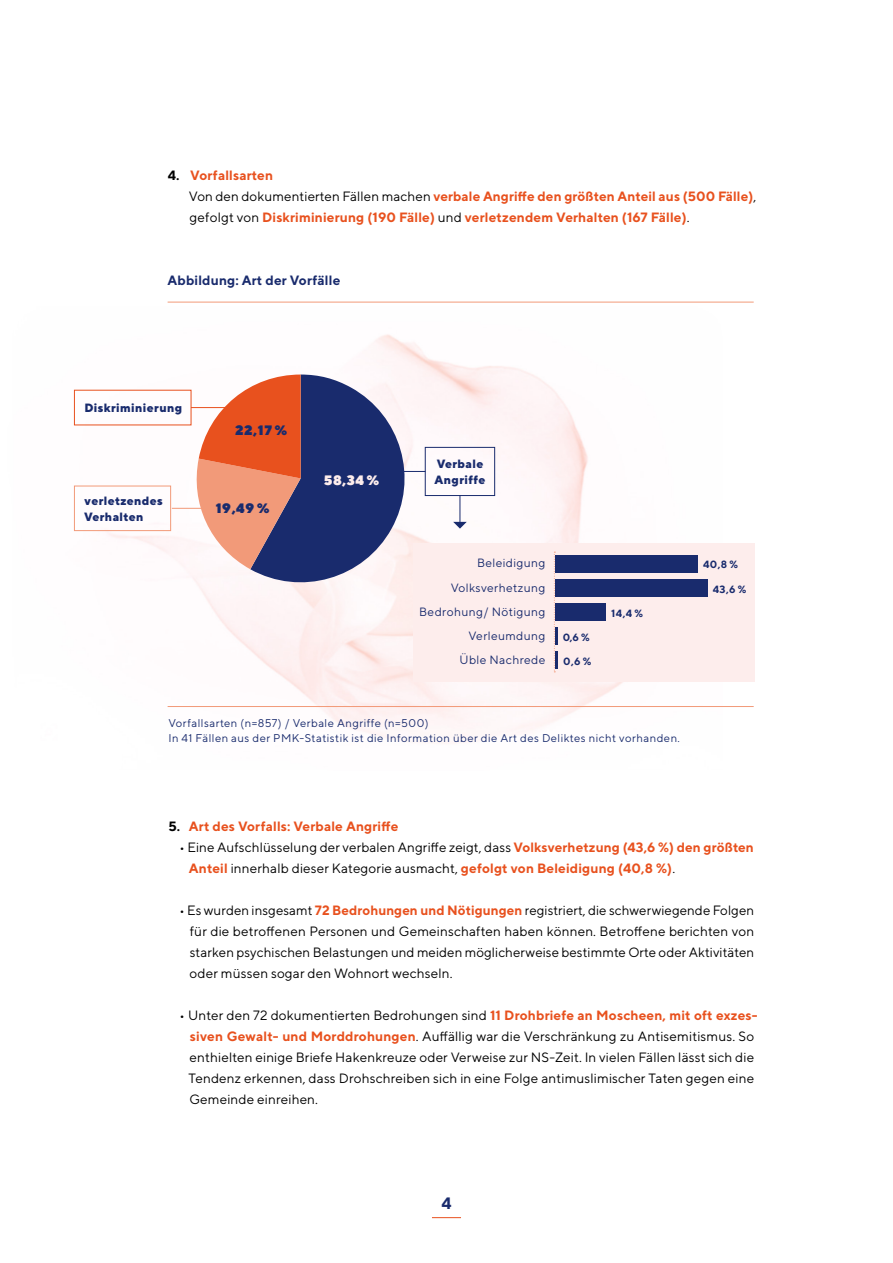
<style>
.page{position:relative;width:893px;height:1263px;background:#fff}
.page>*{position:absolute;margin:0;border:0;box-sizing:border-box;transform-origin:0 0}
.t1{font:700 16.5px "TT Norms";color:#192b6d}
.t2{font:900 13.65px "TT Norms";letter-spacing:.04em;color:#192b6d}
.t3{font:900 13.65px "TT Norms";color:#fdedec}
.t4{font:13.5px/21px "TT Norms";letter-spacing:.01em;color:#000}
.t5{font:700 13.5px/21px "TT Norms";letter-spacing:.01em;color:#e8511e}
.t6{font:700 13.5px "TT Norms";letter-spacing:.01em;color:#192b6d}
.t7{font:700 13.5px "TT Norms";color:#000}
.t8{font:12px "TT Norms";letter-spacing:.03em;color:#192b6d}
.t9{font:800 12px/16.5px "TT Norms";letter-spacing:.03em;color:#192b6d}
.t10{font:11.25px/15px "TT Norms";letter-spacing:.04em;color:#192b6d}
.t11{font:700 10.5px "TT Norms";color:#192b6d}
.s1{font-weight:400;color:#000}
.s2{font-weight:700;color:#e8511e}
</style>
<div class="page">
<svg style="left:432px;top:1217px;width:29px;height:1px"></svg>
<img style="left:73px;top:301px;width:649px;height:442px">
<hr style="left:168px;top:302px;width:586px;height:1px;background:#f29a79">
<hr style="left:168px;top:706px;width:586px;height:1px;background:#f29a79">
<svg style="left:190px;top:374px;width:235px;height:223px"></svg>
<hr style="left:191px;top:407px;width:57px;height:1px;background:#e8511e">
<hr style="left:172px;top:508px;width:61px;height:1px;background:#f29a79">
<div style="left:425px;top:447px;width:70px;height:49px;border:1px solid #192b6d"></div>
<div style="left:74px;top:486px;width:97px;height:45px;border:1px solid #f29a79"></div>
<svg style="left:453px;top:522px;width:14px;height:7px"></svg>
<hr style="left:460px;top:495px;width:1px;height:30px;background:#192b6d">
<div style="left:413px;top:543px;width:341px;height:138px;background:#fdedec"></div>
<div style="left:555px;top:555px;width:142px;height:17px;background:#192b6d"></div>
<div style="left:555px;top:603px;width:50px;height:18px;background:#192b6d"></div>
<svg style="left:554px;top:552px;width:3px;height:120px"></svg>
<div style="left:555px;top:579px;width:152px;height:17px;background:#192b6d"></div>
<p class="t7" style="left:168px;top:167px;width:13px">4.</p>
<p class="t5" style="left:189px;top:164px;width:569px">Vorfallsarten<br><span class="s1">Von den dokumentierten Fällen machen</span> verbale Angriffe den größten Anteil aus (500 Fälle)<span class="s1">, gefolgt von</span> Diskriminierung (190 Fälle) <span class="s1">und</span> verletzendem Verhalten (167 Fälle)<span class="s1">.</span></p>
<p class="t6" style="left:168px;top:272px;width:174px">Abbildung: Art der Vorfälle</p>
<p class="t9" style="left:85px;top:399px;width:99px">Diskriminierung</p>
<p class="t9" style="left:84px;top:492px;width:80px">verletzendes<br>Verhalten</p>
<p class="t2" style="left:235px;top:421px;width:53px">22,17 %</p>
<p class="t2" style="left:216px;top:499px;width:55px">19,49 %</p>
<p class="t3" style="left:324px;top:471px;width:57px">58,34 %</p>
<p class="t9" style="left:435px;top:455px;width:52px">Verbale<br>Angriffe</p>
<p class="t8" style="left:477px;top:555px;width:70px">Beleidigung</p>
<p class="t11" style="left:703px;top:558px;width:36px">40,8 %</p>
<p class="t8" style="left:419px;top:604px;width:128px">Bedrohung/ Nötigung</p>
<p class="t11" style="left:611px;top:606px;width:33px">14,4 %</p>
<p class="t8" style="left:468px;top:628px;width:78px">Verleumdung</p>
<p class="t11" style="left:563px;top:631px;width:28px">0,6 %</p>
<p class="t8" style="left:451px;top:580px;width:96px">Volksverhetzung</p>
<p class="t11" style="left:713px;top:583px;width:35px">43,6 %</p>
<p class="t8" style="left:460px;top:652px;width:87px">Üble Nachrede</p>
<p class="t11" style="left:563px;top:655px;width:30px">0,6 %</p>
<p class="t10" style="left:168px;top:715px;width:513px">Vorfallsarten (n=857) / Verbale Angriffe (n=500)<br>In 41 Fällen aus der PMK-Statistik ist die Information über die Art des Deliktes nicht vorhanden.</p>
<p class="t5" style="left:189px;top:815px;width:211px">Art des Vorfalls: Verbale Angriffe</p>
<p class="t4" style="left:189px;top:836px;width:566px;text-indent:-9px">• Eine Aufschlüsselung der verbalen Angriffe zeigt, dass <span class="s2">Volksverhetzung (43,6 %) den größten<br>Anteil</span> innerhalb dieser Kategorie ausmacht, <span class="s2">gefolgt von Beleidigung (40,8 %)</span>.</p>
<p class="t4" style="left:190px;top:899px;width:566px;text-align:justify;text-indent:-10px">• Es wurden insgesamt <span class="s2">72 Bedrohungen und Nötigungen</span> registriert, die schwerwiegende Folgen für die betroffenen Personen und Gemeinschaften haben können. Betroffene berichten von starken psychischen Belastungen und meiden möglicherweise bestimmte Orte oder Aktivitäten oder müssen sogar den Wohnort wechseln.</p>
<p class="t4" style="left:189px;top:1004px;width:571px;text-indent:-9px">• Unter den 72 dokumentierten Bedrohungen sind <span class="s2">11 Drohbriefe an Moscheen, mit oft exzes&shy;siven Gewalt- und Morddrohungen</span>. Auffällig war die Verschränkung zu Antisemitismus. So enthielten einige Briefe Hakenkreuze oder Verweise zur NS-Zeit. In vielen Fällen lässt sich die Tendenz erkennen, dass Drohschreiben sich in eine Folge antimuslimischer Taten gegen eine Gemeinde einreihen.</p>
<p class="t7" style="left:168px;top:818px;width:13px">5.</p>
<p class="t1" style="left:441px;top:1193px;width:12px">4</p>
</div>
